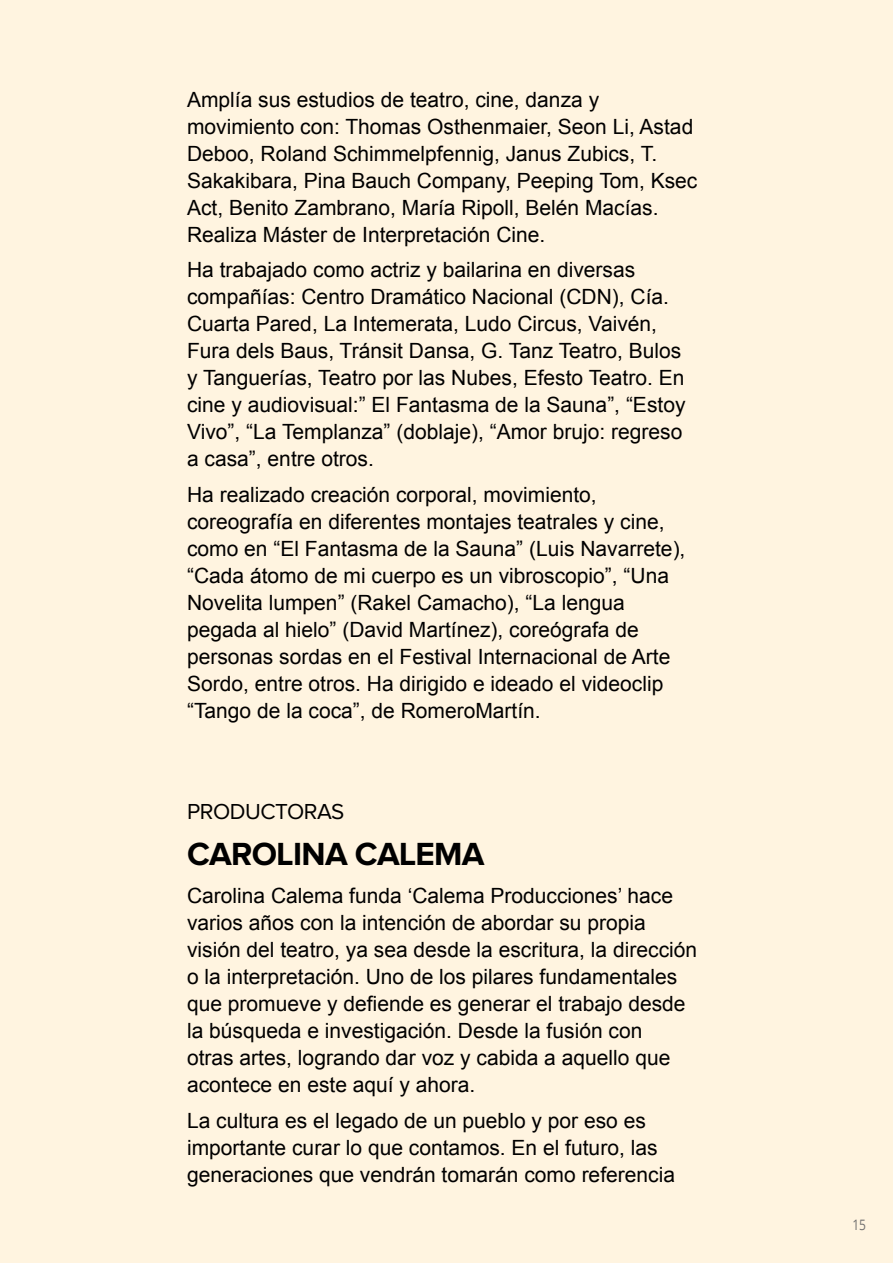
<style>
.page{position:relative;width:893px;height:1263px;background:#fff4e0}
.page>*{position:absolute;margin:0;border:0;box-sizing:border-box;transform-origin:0 0}
.t1{font:700 33.15px "Proxima Nova A";letter-spacing:-.02em;color:#000}
.t2{font:22.5px "Proxima Nova A";letter-spacing:-.02em;color:#000}
.t3{font:21px/27px "Arial";color:#000}
.t4{font:14.4px "Open Sans";color:#706f6f;scale:.83 1}
</style>
<div class="page">
<p class="t3" style="left:187px;top:86px;width:512px">Amplía sus estudios de teatro, cine, danza y movimiento con: Thomas Osthenmaier, Seon Li, Astad Deboo, Roland Schimmelpfennig, Janus Zubics, T.<br>Sakakibara, Pina Bauch Company, Peeping Tom, Ksec Act, Benito Zambrano, María Ripoll, Belén Macías.<br>Realiza Máster de Interpretación Cine.</p>
<p class="t3" style="left:187px;top:257px;width:500px">Ha trabajado como actriz y bailarina en diversas compañías: Centro Dramático Nacional (CDN), Cía.<br>Cuarta Pared, La Intemerata, Ludo Circus, Vaivén, Fura dels Baus, Tránsit Dansa, G. Tanz Teatro, Bulos y Tanguerías, Teatro por las Nubes, Efesto Teatro. En cine y audiovisual:” El Fantasma de la Sauna”, “Estoy Vivo”, “La Templanza” (doblaje), “Amor brujo: regreso a casa”, entre otros.</p>
<p class="t3" style="left:187px;top:481px;width:500px">Ha realizado creación corporal, movimiento, coreografía en diferentes montajes teatrales y cine, como en “El Fantasma de la Sauna” (Luis Navarrete), “Cada átomo de mi cuerpo es un vibroscopio”, “Una Novelita lumpen” (Rakel Camacho), “La lengua pegada al hielo” (David Martínez), coreógrafa de personas sordas en el Festival Internacional de Arte Sordo, entre otros. Ha dirigido e ideado el videoclip “Tango de la coca”, de RomeroMartín.</p>
<p class="t2" style="left:187px;top:799px;width:159px">PRODUCTORAS</p>
<h1 class="t1" style="left:187px;top:835px;width:299px">CAROLINA CALEMA</h1>
<p class="t3" style="left:187px;top:882px;width:512px">Carolina Calema funda ‘Calema Producciones’ hace varios años con la intención de abordar su propia visión del teatro, ya sea desde la escritura, la dirección o la interpretación. Uno de los pilares fundamentales que promueve y defiende es generar el trabajo desde la búsqueda e investigación. Desde la fusión con<br>otras artes, logrando dar voz y cabida a aquello que acontece en este aquí y ahora.</p>
<p class="t3" style="left:187px;top:1107px;width:489px">La cultura es el legado de un pueblo y por eso es importante curar lo que contamos. En el futuro, las generaciones que vendrán tomarán como referencia</p>
<p class="t4" style="left:852px;top:1215px;width:18px">15</p>
</div>
